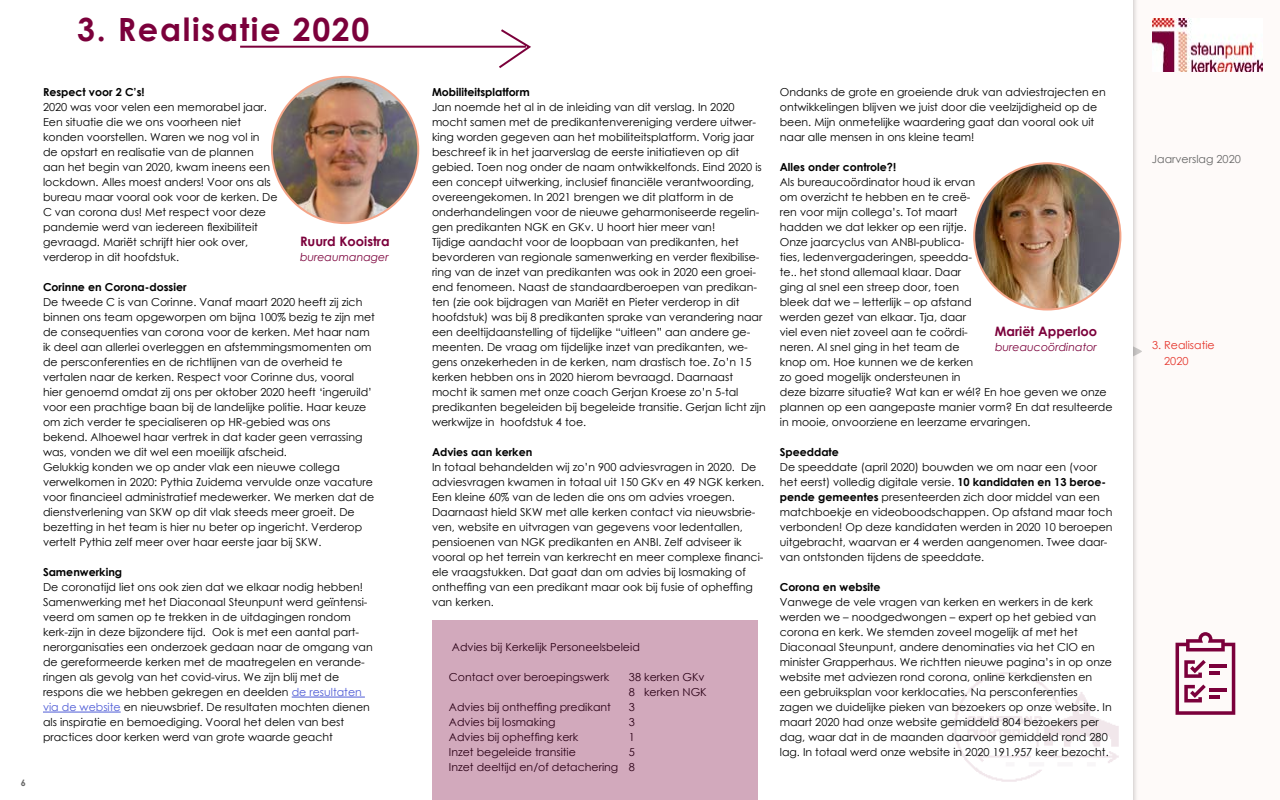
<style>
.page{position:relative;width:1280px;height:800px;background:#fff}
.page>*{position:absolute;margin:0;border:0;box-sizing:border-box;transform-origin:0 0}
.t1{font:700 32px "Century Gothic";letter-spacing:.05em;color:#7b003b}
.t2{font:700 13px "Century Gothic";color:#7b003b}
.t3{font:11px/15px "Century Gothic";color:#000}
.t4{font:700 11px "Century Gothic";color:#000}
.t5{font:italic 11px "Century Gothic";color:#7b003b}
.t6{font:11px/16px "Century Gothic";color:#e5352c}
.t7{font:11px "Century Gothic";color:#666}
.t8{font:700 9px "Century Gothic";color:#666}
.s1{color:#4f5cd6}
.s2{font-weight:700}
</style>
<div class="page">
<div style="left:1124px;top:0;width:156px;height:800px;background:#fefaf9"></div>
<img style="left:1152px;top:19px;width:111px;height:52px">
<img style="left:954px;top:672px;width:165px;height:110px">
<div style="left:432px;top:620px;width:326px;height:180px;background:#d2a9bc"></div>
<hr style="left:292px;top:697px;width:73px;height:1px;background:#4f5cd6">
<hr style="left:43px;top:712px;width:78px;height:1px;background:#4f5cd6">
<svg style="left:1176px;top:632px;width:59px;height:83px"></svg>
<hr style="left:1209px;top:688px;width:18px;height:4px;background:#7b003b">
<hr style="left:1209px;top:695px;width:10px;height:4px;background:#7b003b">
<svg style="left:1133px;top:346px;width:9px;height:10px"></svg>
<img style="left:272px;top:77px;width:146px;height:146px;border-radius:73px">
<img style="left:974px;top:163px;width:146px;height:147px;border-radius:73px">
<svg style="left:240px;top:29px;width:291px;height:39px"></svg>
<h1 class="t1" style="left:77px;top:5px;width:294px">3. Realisatie 2020</h1>
<p class="t8" style="left:21px;top:776px;width:7px">6</p>
<p class="t4" style="left:43px;top:84px;width:103px">Respect voor 2 C’s!</p>
<p class="t3" style="left:43px;top:99px;width:236px">2020 was voor velen een memorabel jaar.<br>Een situatie die we ons voorheen niet konden voorstellen. Waren we nog vol in<br>de opstart en realisatie van de plannen aan het begin van 2020, kwam ineens een lockdown. Alles moest anders! Voor ons als bureau maar vooral ook voor de kerken. De C van corona dus! Met respect voor deze pandemie werd van iedereen flexibiliteit gevraagd. Mariët schrijft hier ook over, verderop in dit hoofdstuk.</p>
<p class="t4" style="left:43px;top:279px;width:145px">Corinne en Corona-dossier</p>
<p class="t3" style="left:43px;top:294px;width:333px">De tweede C is van Corinne. Vanaf maart 2020 heeft zij zich binnen ons team opgeworpen om bijna 100% bezig te zijn met de consequenties van corona voor de kerken. Met haar nam ik deel aan allerlei overleggen en afstemmingsmomenten om de persconferenties en de richtlijnen van de overheid te vertalen naar de kerken. Respect voor Corinne dus, vooral hier genoemd omdat zij ons per oktober 2020 heeft ‘ingeruild’ voor een prachtige baan bij de landelijke politie. Haar keuze om zich verder te specialiseren op HR-gebied was ons bekend. Alhoewel haar vertrek in dat kader geen verrassing was, vonden we dit wel een moeilijk afscheid.<br>Gelukkig konden we op ander vlak een nieuwe collega verwelkomen in 2020: Pythia Zuidema vervulde onze vacature voor financieel administratief medewerker. We merken dat de dienstverlening van SKW op dit vlak steeds meer groeit. De bezetting in het team is hier nu beter op ingericht. Verderop vertelt Pythia zelf meer over haar eerste jaar bij SKW.</p>
<p class="t4" style="left:43px;top:564px;width:81px">Samenwerking</p>
<p class="t3" style="left:43px;top:579px;width:331px">De coronatijd liet ons ook zien dat we elkaar nodig hebben!<br>Samenwerking met het Diaconaal Steunpunt werd geïntensi&shy;veerd om samen op te trekken in de uitdagingen rondom kerk-zijn in deze bijzondere tijd. Ook is met een aantal part&shy;nerorganisaties een onderzoek gedaan naar de omgang van de gereformeerde kerken met de maatregelen en verande&shy;ringen als gevolg van het covid-virus. We zijn blij met de respons die we hebben gekregen en deelden <span class="s1">de resultaten via de website</span> en nieuwsbrief. De resultaten mochten dienen als inspiratie en bemoediging. Vooral het delen van best practices door kerken werd van grote waarde geacht</p>
<p class="t2" style="left:300px;top:231px;width:91px">Ruurd Kooistra</p>
<p class="t5" style="left:300px;top:250px;width:90px">bureaumanager</p>
<p class="t4" style="left:432px;top:84px;width:99px">Mobiliteitsplatform</p>
<p class="t3" style="left:432px;top:99px;width:335px">Jan noemde het al in de inleiding van dit verslag. In 2020 mocht samen met de predikantenvereniging verdere uitwer&shy;king worden gegeven aan het mobiliteitsplatform. Vorig jaar beschreef ik in het jaarverslag de eerste initiatieven op dit gebied. Toen nog onder de naam ontwikkelfonds. Eind 2020 is een concept uitwerking, inclusief financiële verantwoording, overeengekomen. In 2021 brengen we dit platform in de onderhandelingen voor de nieuwe geharmoniseerde regelin&shy;gen predikanten NGK en GKv. U hoort hier meer van!<br>Tijdige aandacht voor de loopbaan van predikanten, het bevorderen van regionale samenwerking en verder flexibilise&shy;ring van de inzet van predikanten was ook in 2020 een groei&shy;end fenomeen. Naast de standaardberoepen van predikan&shy;ten (zie ook bijdragen van Mariët en Pieter verderop in dit hoofdstuk) was bij 8 predikanten sprake van verandering naar een deeltijdaanstelling of tijdelijke “uitleen” aan andere ge&shy;meenten. De vraag om tijdelijke inzet van predikanten, we&shy;gens onzekerheden in de kerken, nam drastisch toe. Zo’n 15 kerken hebben ons in 2020 hierom bevraagd. Daarnaast mocht ik samen met onze coach Gerjan Kroese zo’n 5-tal predikanten begeleiden bij begeleide transitie. Gerjan licht zijn werkwijze in hoofdstuk 4 toe.</p>
<p class="t4" style="left:432px;top:444px;width:102px">Advies aan kerken</p>
<p class="t3" style="left:432px;top:459px;width:334px">In totaal behandelden wij zo’n 900 adviesvragen in 2020. De adviesvragen kwamen in totaal uit 150 GKv en 49 NGK kerken.<br>Een kleine 60% van de leden die ons om advies vroegen.<br>Daarnaast hield SKW met alle kerken contact via nieuwsbrie&shy;ven, website en uitvragen van gegevens voor ledentallen, pensioenen van NGK predikanten en ANBI. Zelf adviseer ik vooral op het terrein van kerkrecht en meer complexe financi&shy;ële vraagstukken. Dat gaat dan om advies bij losmaking of ontheffing van een predikant maar ook bij fusie of opheffing van kerken.</p>
<p class="t3" style="left:452px;top:639px;width:189px">Advies bij Kerkelijk Personeelsbeleid</p>
<p class="t3" style="left:449px;top:669px;width:162px">Contact over beroepingswerk</p>
<p class="t3" style="left:629px;top:669px;width:79px">38 kerken GKv<br>8 kerken NGK</p>
<p class="t3" style="left:449px;top:699px;width:164px">Advies bij ontheffing predikant</p>
<p class="t3" style="left:629px;top:699px;width:8px">3</p>
<p class="t3" style="left:449px;top:714px;width:108px">Advies bij losmaking</p>
<p class="t3" style="left:629px;top:714px;width:8px">3</p>
<p class="t3" style="left:449px;top:729px;width:131px">Advies bij opheffing kerk</p>
<p class="t3" style="left:629px;top:729px;width:8px">1</p>
<p class="t3" style="left:449px;top:744px;width:129px">Inzet begeleide transitie</p>
<p class="t3" style="left:449px;top:744px;width:188px;text-align:right">5<br>Inzet deeltijd en/of detachering 8</p>
<p class="t3" style="left:780px;top:85px;width:327px">Ondanks de grote en groeiende druk van adviestrajecten en ontwikkelingen blijven we juist door die veelzijdigheid op de been. Mijn onmetelijke waardering gaat dan vooral ook uit naar alle mensen in ons kleine team!</p>
<p class="t4" style="left:780px;top:159px;width:118px">Alles onder controle?!</p>
<p class="t3" style="left:780px;top:175px;width:334px">Als bureaucoördinator houd ik ervan<br>om overzicht te hebben en te creë-<br>ren voor mijn collega’s. Tot maart<br>hadden we dat lekker op een rijtje.<br>Onze jaarcyclus van ANBI-publica-<br>ties, ledenvergaderingen, speedda-<br>te.. het stond allemaal klaar. Daar<br>ging al snel een streep door, toen<br>bleek dat we – letterlijk – op afstand<br>werden gezet van elkaar. Tja, daar<br>viel even niet zoveel aan te coördi-<br>neren. Al snel ging in het team de<br>knop om. Hoe kunnen we de kerken<br>zo goed mogelijk ondersteunen in<br>deze bizarre situatie? Wat kan er wél? En hoe geven we onze plannen op een aangepaste manier vorm? En dat resulteerde in mooie, onvoorziene en leerzame ervaringen.</p>
<p class="t4" style="left:780px;top:444px;width:61px">Speeddate</p>
<p class="t3" style="left:780px;top:460px;width:334px">De speeddate (april 2020) bouwden we om naar een (voor het eerst) volledig digitale versie. <span class="s2">10 kandidaten en 13 beroe&shy;pende gemeentes</span> presenteerden zich door middel van een matchboekje en videoboodschappen. Op afstand maar toch verbonden! Op deze kandidaten werden in 2020 10 beroepen uitgebracht, waarvan er 4 werden aangenomen. Twee daar&shy;van ontstonden tijdens de speeddate.</p>
<p class="t4" style="left:780px;top:579px;width:102px">Corona en website</p>
<p class="t3" style="left:780px;top:595px;width:334px">Vanwege de vele vragen van kerken en werkers in de kerk werden we – noodgedwongen – expert op het gebied van corona en kerk. We stemden zoveel mogelijk af met het Diaconaal Steunpunt, andere denominaties via het CIO en minister Grapperhaus. We richtten nieuwe pagina’s in op onze website met adviezen rond corona, online kerkdiensten en een gebruiksplan voor kerklocaties. Na persconferenties zagen we duidelijke pieken van bezoekers op onze website. In maart 2020 had onze website gemiddeld 804 bezoekers per dag, waar dat in de maanden daarvoor gemiddeld rond 280 lag. In totaal werd onze website in 2020 191.957 keer bezocht.</p>
<p class="t7" style="left:1152px;top:151px;width:91px">Jaarverslag 2020</p>
<p class="t2" style="left:995px;top:321px;width:104px">Mariët Apperloo</p>
<p class="t5" style="left:995px;top:340px;width:103px">bureaucoördinator</p>
<p class="t6" style="left:1164px;top:337px;width:52px;text-indent:-12px">3. Realisatie<br>2020</p>
</div>
